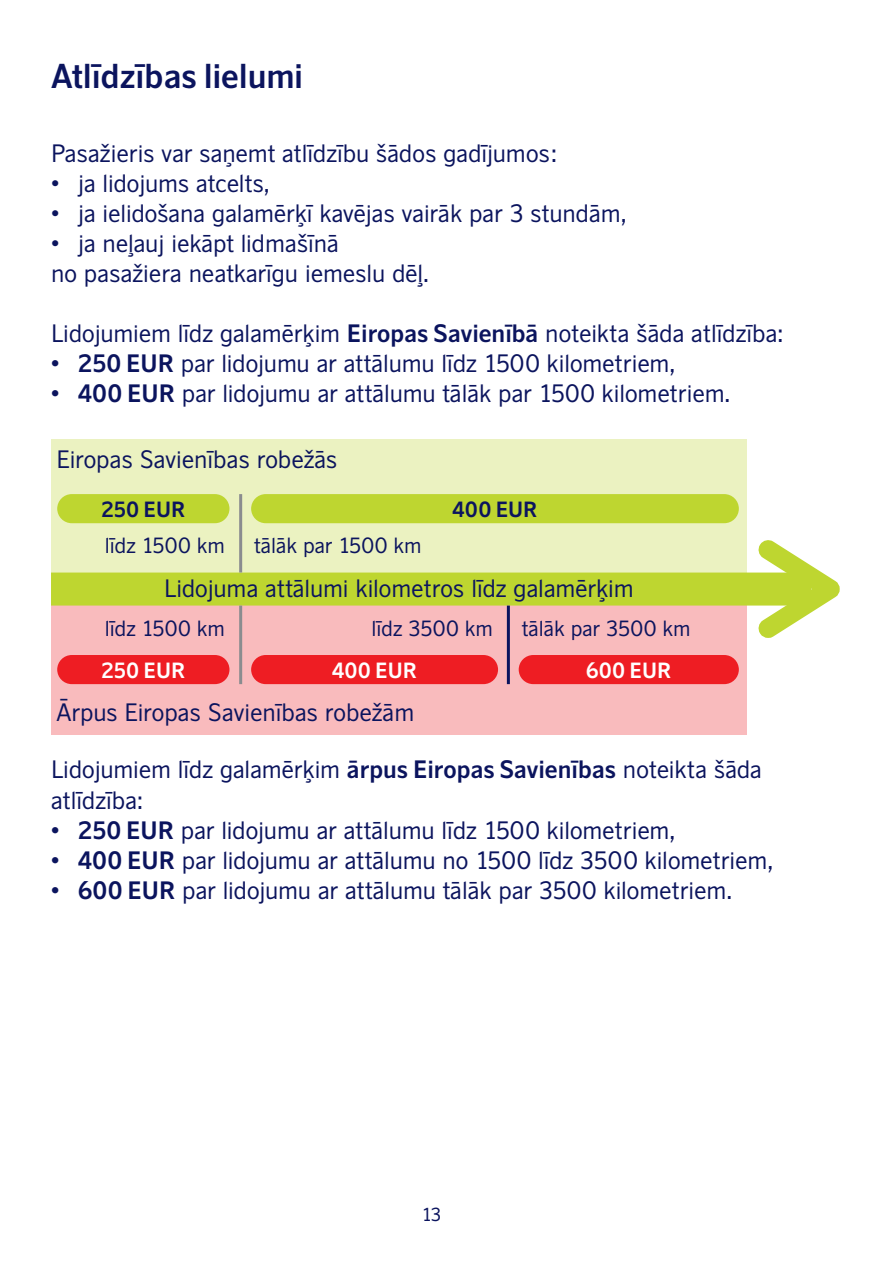
<style>
.page{position:relative;width:893px;height:1263px;background:#fff}
.page>*{position:absolute;margin:0;border:0;box-sizing:border-box;transform-origin:0 0}
.t1{font:33px "Scandinavian Bold CE";color:#0b145e}
.Paragraph_Style_2{font:24px/30px "Scandinavian Regular CE";color:#0b145e}
.Paragraph_Style_2-2{font:21px "Scandinavian Regular CE";color:#0b145e}
.Paragraph_Style_2-3{font:21px "Scandinavian Bold CE";letter-spacing:.005em;color:#fff}
.Paragraph_Style_2-4{font:21px "Scandinavian Bold CE";letter-spacing:.005em;color:#0b145e}
.t2{font:18px "Scandinavian Regular CE";color:#0b145e}
.s1{font-family:"Scandinavian Bold CE"}
</style>
<div class="page">
<div style="left:51px;top:604px;width:696px;height:131px;background:#f9bbbd"></div>
<div style="left:51px;top:439px;width:696px;height:139px;background:#ebf2c1"></div>
<div style="left:51px;top:572px;width:760px;height:33px;background:#bed630"></div>
<svg style="left:749px;top:540px;width:91px;height:98px"></svg>
<hr style="left:239px;top:494px;width:3px;height:78px;background:#8a8c8f">
<hr style="left:239px;top:606px;width:3px;height:78px;background:#8a8c8f">
<hr style="left:507px;top:606px;width:3px;height:78px;background:#0b145e">
<div style="left:57px;top:494px;width:172px;height:29px;background:#bed630;border-radius:15px"></div>
<div style="left:57px;top:655px;width:172px;height:29px;background:#ee1d23;border-radius:15px"></div>
<div style="left:251px;top:655px;width:247px;height:29px;background:#ee1d23;border-radius:15px"></div>
<div style="left:519px;top:655px;width:220px;height:29px;background:#ee1d23;border-radius:15px"></div>
<div style="left:251px;top:494px;width:488px;height:29px;background:#bed630;border-radius:15px"></div>
<p class="t1" style="left:51px;top:55px;width:254px">Atlīdzības lielumi</p>
<p class="Paragraph_Style_2" style="left:51px;top:138px;width:507px">Pasažieris var saņemt atlīdzību šādos gadījumos:</p>
<p class="Paragraph_Style_2" style="left:51px;top:168px;width:220px">• ja lidojums atcelts,</p>
<p class="Paragraph_Style_2" style="left:51px;top:198px;width:577px">• ja ielidošana galamērķī kavējas vairāk par 3 stundām,</p>
<p class="Paragraph_Style_2" style="left:51px;top:228px;width:290px">• ja neļauj iekāpt lidmašīnā</p>
<p class="Paragraph_Style_2" style="left:51px;top:258px;width:379px">no pasažiera neatkarīgu iemeslu dēļ.</p>
<p class="Paragraph_Style_2" style="left:51px;top:318px;width:734px">Lidojumiem līdz galamērķim <span class="s1">Eiropas Savienībā</span> noteikta šāda atlīdzība:</p>
<p class="Paragraph_Style_2" style="left:51px;top:348px;width:626px"><span class="s1">• 250 EUR</span> par lidojumu ar attālumu līdz 1500 kilometriem,</p>
<p class="Paragraph_Style_2" style="left:51px;top:378px;width:681px"><span class="s1">• 400 EUR</span> par lidojumu ar attālumu tālāk par 1500 kilometriem.</p>
<p class="Paragraph_Style_2" style="left:56px;top:443px;width:282px">Eiropas Savienības robežās</p>
<p class="Paragraph_Style_2-4" style="left:101px;top:496px;width:85px">250 EUR</p>
<p class="Paragraph_Style_2-2" style="left:105px;top:532px;width:121px">līdz 1500 km</p>
<p class="Paragraph_Style_2-2" style="left:254px;top:532px;width:169px">tālāk par 1500 km</p>
<p class="Paragraph_Style_2-4" style="left:453px;top:496px;width:86px">400 EUR</p>
<p class="Paragraph_Style_2" style="left:164px;top:572px;width:471px">Lidojuma attālumi kilometros līdz galamērķim</p>
<p class="Paragraph_Style_2-2" style="left:105px;top:616px;width:121px">līdz 1500 km</p>
<p class="Paragraph_Style_2-2" style="left:372px;top:616px;width:123px">līdz 3500 km</p>
<p class="Paragraph_Style_2-2" style="left:522px;top:616px;width:170px">tālāk par 3500 km</p>
<p class="Paragraph_Style_2-3" style="left:101px;top:657px;width:85px">250 EUR</p>
<p class="Paragraph_Style_2-3" style="left:332px;top:657px;width:86px">400 EUR</p>
<p class="Paragraph_Style_2-3" style="left:586px;top:657px;width:87px">600 EUR</p>
<p class="Paragraph_Style_2" style="left:56px;top:696px;width:359px">Ārpus Eiropas Savienības robežām</p>
<p class="Paragraph_Style_2" style="left:51px;top:754px;width:712px">Lidojumiem līdz galamērķim <span class="s1">ārpus Eiropas Savienības</span> noteikta šāda atlīdzība:</p>
<p class="Paragraph_Style_2" style="left:51px;top:814px;width:626px"><span class="s1">• 250 EUR</span> par lidojumu ar attālumu līdz 1500 kilometriem,</p>
<p class="Paragraph_Style_2" style="left:51px;top:844px;width:724px"><span class="s1">• 400 EUR</span> par lidojumu ar attālumu no 1500 līdz 3500 kilometriem,</p>
<p class="Paragraph_Style_2" style="left:51px;top:874px;width:683px"><span class="s1">• 600 EUR</span> par lidojumu ar attālumu tālāk par 3500 kilometriem.</p>
<p class="t2" style="left:422px;top:1203px;width:21px">13</p>
</div>
